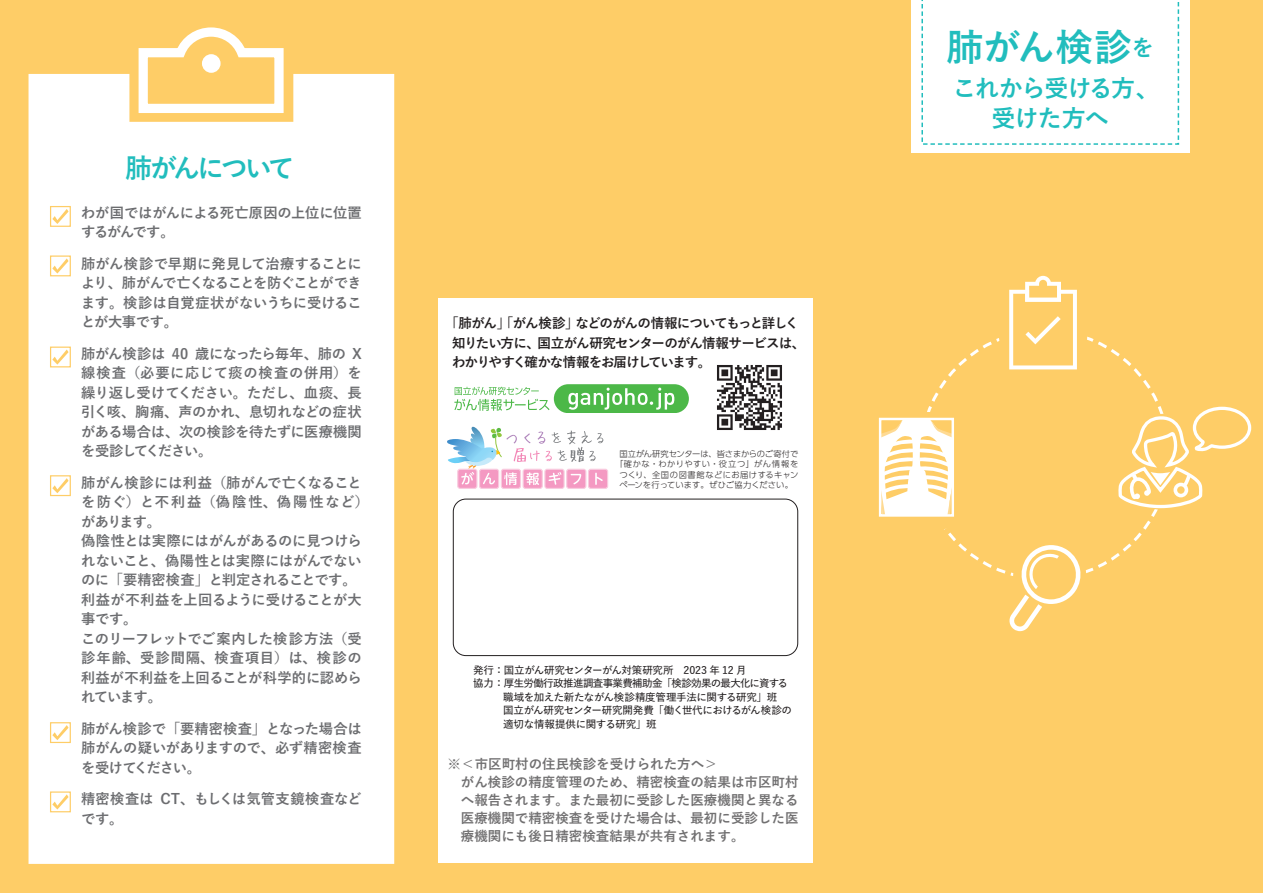
<style>
.page{position:relative;width:1263px;height:893px;background:#fecd67}
.page>*{position:absolute;margin:0;border:0;box-sizing:border-box;transform-origin:0 0}
.t1{font:37.5px "Yu Gothic Std B";color:#21bdbd}
.t2{font:27px "Yu Gothic Std B";letter-spacing:-.115em;color:#21bdbd}
.t3{font:24px/30px "Yu Gothic Std B";letter-spacing:-.045em;color:#21bdbd;text-align:center}
.t4{font:14.25px/19.5px "Yu Gothic Std B";letter-spacing:-.02em;color:#6c6d70;text-align:justify}
.t5{font:14.25px/19.5px "Yu Gothic Std B";letter-spacing:.01em;color:#6c6d70}
.t6{font:700 13.5px/18.1px "Yu Gothic";color:#717071}
.t7{font:13.5px/19.5px "Yu Gothic Std B";letter-spacing:-.08em;color:#231f20}
.t8{font:10.5px "Yu Gothic Std D";letter-spacing:-.045em;color:#231f20}
.t9{font:10.5px "Yu Gothic Std D";letter-spacing:-.025em;color:#231f20}
.t10{font:10.5px "Yu Gothic Std D";letter-spacing:-.065em;color:#231f20}
.t11{font:300 8.25px/10.5px "UD Shin Go Pro";letter-spacing:.02em;color:#231f20;text-align:center}
</style>
<div class="page">
<div style="left:29px;top:74px;width:365px;height:790px;background:#fff"></div>
<div style="left:438px;top:298px;width:374px;height:565px;background:#fff"></div>
<svg style="left:134px;top:27px;width:154px;height:91px"></svg>
<div style="left:202px;top:54px;width:19px;height:19px;background:#fff;border-radius:50%"></div>
<svg style="left:944px;top:516px;width:211px;height:58px"></svg>
<div style="left:860px;top:412px;width:132px;height:119px;background:#fecd67;border-radius:50%"></div>
<div style="left:1013px;top:521px;width:74px;height:126px;background:#fecd67;border-radius:50%"></div>
<svg style="left:1008px;top:545px;width:73px;height:86px"></svg>
<div style="left:879px;top:418px;width:75px;height:99px;border:2px solid #fff"></div>
<svg style="left:52px;top:349px;width:17px;height:16px"></svg>
<div style="left:50px;top:347px;width:21px;height:20px;border:1px solid #fecd67"></div>
<svg style="left:52px;top:209px;width:17px;height:15px"></svg>
<div style="left:50px;top:206px;width:21px;height:21px;border:1px solid #fecd67"></div>
<svg style="left:52px;top:258px;width:17px;height:15px"></svg>
<div style="left:50px;top:255px;width:21px;height:21px;border:1px solid #fecd67"></div>
<svg style="left:52px;top:725px;width:17px;height:15px"></svg>
<div style="left:50px;top:722px;width:21px;height:21px;border:1px solid #fecd67"></div>
<div style="left:50px;top:475px;width:21px;height:21px;border:1px solid #fecd67"></div>
<svg style="left:52px;top:478px;width:17px;height:15px"></svg>
<svg style="left:52px;top:794px;width:17px;height:15px"></svg>
<div style="left:50px;top:791px;width:21px;height:21px;border:1px solid #fecd67"></div>
<div style="left:453px;top:499px;width:345px;height:157px;border:1px solid #231f20;border-radius:13px"></div>
<div style="left:458px;top:469px;width:19px;height:19px;background:#f499c2;border-radius:2px"></div>
<div style="left:457px;top:469px;width:20px;height:20px;border:1px solid #f9ccdf;border-radius:2px"></div>
<div style="left:480px;top:469px;width:19px;height:19px;background:#f499c2;border-radius:2px"></div>
<div style="left:479px;top:469px;width:20px;height:20px;border:1px solid #f9ccdf;border-radius:2px"></div>
<div style="left:501px;top:469px;width:19px;height:19px;background:#f499c2;border-radius:2px"></div>
<div style="left:501px;top:469px;width:20px;height:20px;border:1px solid #f9ccdf;border-radius:2px"></div>
<div style="left:523px;top:469px;width:19px;height:19px;background:#f499c2;border-radius:2px"></div>
<div style="left:523px;top:469px;width:20px;height:20px;border:1px solid #f9ccdf;border-radius:2px"></div>
<div style="left:545px;top:469px;width:19px;height:19px;background:#f499c2;border-radius:2px"></div>
<div style="left:544px;top:469px;width:21px;height:20px;border:1px solid #f9ccdf;border-radius:2px"></div>
<div style="left:567px;top:469px;width:19px;height:19px;background:#f499c2;border-radius:2px"></div>
<div style="left:566px;top:469px;width:20px;height:20px;border:1px solid #f9ccdf;border-radius:2px"></div>
<div style="left:588px;top:469px;width:20px;height:19px;background:#f499c2;border-radius:2px"></div>
<div style="left:588px;top:469px;width:20px;height:20px;border:1px solid #f9ccdf;border-radius:2px"></div>
<svg style="left:447px;top:427px;width:156px;height:58px"></svg>
<svg style="left:454px;top:387px;width:96px;height:24px"></svg>
<div style="left:554px;top:384px;width:135px;height:29px;background:#4cb848;border-radius:14px"></div>
<svg style="left:568px;top:388px;width:106px;height:22px"></svg>
<img style="left:717px;top:365px;width:65px;height:65px">
<svg style="left:880px;top:0;width:372px;height:516px"></svg>
<h2 class="t2" style="left:125px;top:148px;width:171px">肺がんについて</h2>
<p class="t4" style="left:81px;top:202px;width:282px">わが国ではがんによる死亡原因の上位に位置するがんです。</p>
<p class="t4" style="left:81px;top:253px;width:282px">肺がん検診で早期に発見して治療することにより、肺がんで亡くなることを防ぐことができます。検診は自覚症状がないうちに受けることが大事です。</p>
<p class="t4" style="left:81px;top:343px;width:282px">肺がん検診は 40 歳になったら毎年、肺の X線検査（必要に応じて痰の検査の併用）を繰り返し受けてください。ただし、血痰、長引く咳、胸痛、声のかれ、息切れなどの症状がある場合は、次の検診を待たずに医療機関を受診してください。</p>
<p class="t4" style="left:81px;top:472px;width:289px;text-align:left">肺がん検診には利益（肺がんで亡くなることを防ぐ）と不利益（偽陰性、偽陽性など）があります。<br>偽陰性とは実際にはがんがあるのに見つけられないこと、偽陽性とは実際にはがんでないのに「要精密検査」と判定されることです。利益が不利益を上回るように受けることが大事です。<br>このリーフレットでご案内した検診方法（受診年齢、受診間隔、検査項目）は、検診の利益が不利益を上回ることが科学的に認められています。</p>
<p class="t4" style="left:81px;top:718px;width:282px">肺がん検診で「要精密検査」となった場合は肺がんの疑いがありますので、必ず精密検査を受けてください。</p>
<p class="t5" style="left:81px;top:789px;width:282px">精密検査は CT、もしくは気管支鏡検査などです。</p>
<p class="t7" style="left:452px;top:313px;width:355px;text-indent:-7px">「肺がん」「がん検診」などのがんの情報についてもっと詳しく知りたい方に、国立がん研究センターのがん情報サービスは、わかりやすく確かな情報をお届けしています。</p>
<p class="t11" style="left:615px;top:448px;width:185px">国立がん研究センターは、皆さまからのご寄付で「確かな・わかりやすい・役立つ」がん情報をつくり、全国の図書館などにお届けするキャンペーンを行っています。ぜひご協力ください。</p>
<p class="t9" style="left:473px;top:662px;width:275px">発行：国立がん研究センターがん対策研究所　2023 年 12 月</p>
<p class="t10" style="left:473px;top:676px;width:316px">協力：厚生労働行政推進調査事業費補助金「検診効果の最大化に資する</p>
<p class="t8" style="left:503px;top:689px;width:275px">職域を加えた新たながん検診精度管理手法に関する研究」班</p>
<p class="t8" style="left:503px;top:703px;width:290px">国立がん研究センター研究開発費「働く世代におけるがん検診の</p>
<p class="t9" style="left:503px;top:716px;width:155px">適切な情報提供に関する研究」班</p>
<p class="t6" style="left:461px;top:755px;width:339px;text-indent:-13px">※＜市区町村の住民検診を受けられた方へ＞<br>がん検診の精度管理のため、精密検査の結果は市区町村へ報告されます。また最初に受診した医療機関と異なる医療機関で精密検査を受けた場合は、最初に受診した医療機関にも後日精密検査結果が共有されます。</p>
<h1 class="t1" style="left:946px;top:19px;width:209px">肺がん検診<sup>を</sup></h1>
<h3 class="t3" style="left:952px;top:73px;width:209px">これから受ける方、受けた方へ</h3>
</div>
